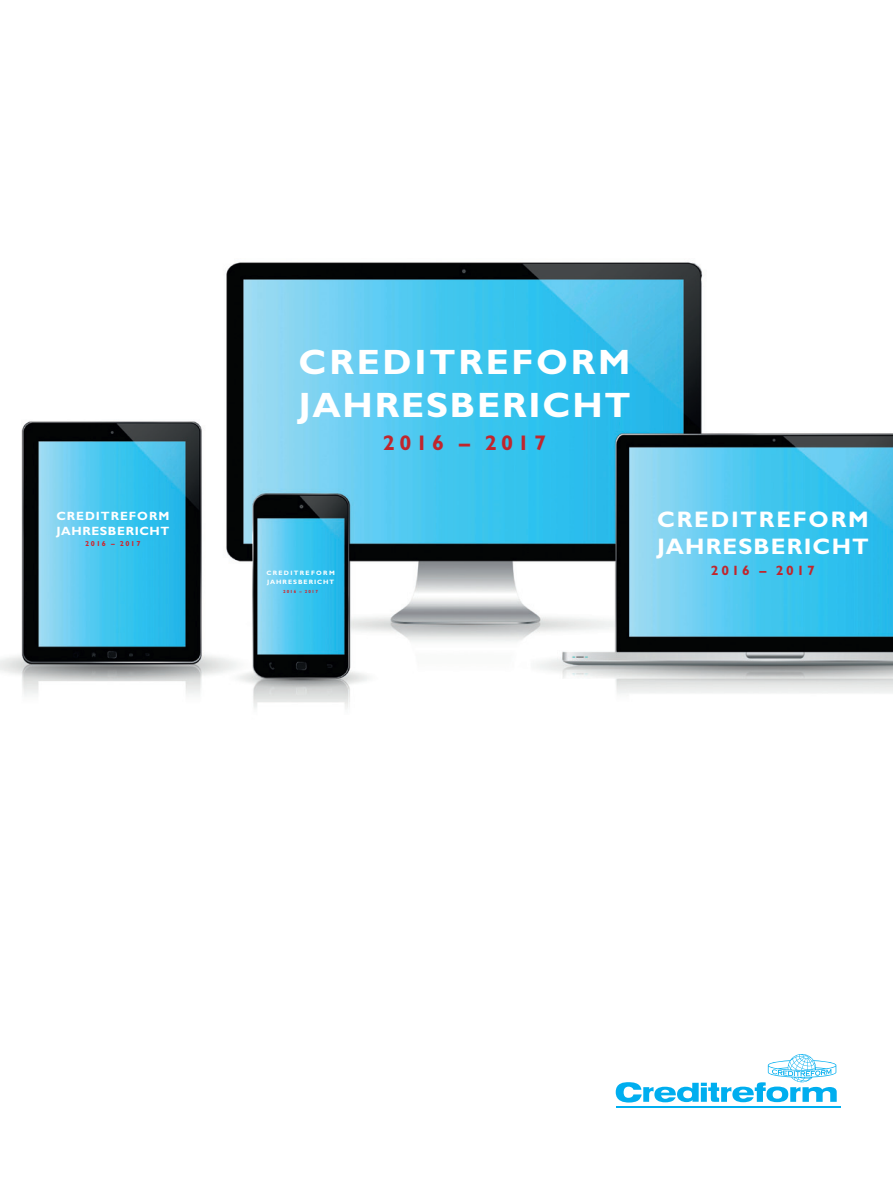
<style>
.page{position:relative;width:893px;height:1191px;background:#fff}
.page>*{position:absolute;margin:0;border:0;box-sizing:border-box;transform-origin:0 0}
.t1{font:700 35.25px/42.5px "Gill Sans";letter-spacing:.06em;color:#fff}
.t2{font:700 22.5px/27px "Gill Sans";letter-spacing:.06em;color:#fff}
.t3{font:700 21.15px "Gill Sans";letter-spacing:.2em;color:#c0262d}
.t4{font:700 13.5px "Gill Sans";letter-spacing:.2em;color:#c0262d}
.t5{font:700 12px/15px "Gill Sans";letter-spacing:.065em;color:#fff}
.t6{font:700 7.2px "Gill Sans";letter-spacing:.2em;color:#d1232a}
.t7{font:700 6.3px/9px "Gill Sans";letter-spacing:.175em;color:#fff}
.t8{font:700 4.5px "Gill Sans";letter-spacing:.2em;color:#d1232a}
</style>
<div class="page">
<hr style="left:617px;top:1106px;width:224px;height:1px;background:#00aeef">
<svg style="left:616px;top:1054px;width:221px;height:48px"></svg>
<img style="left:0;top:262px;width:893px;height:447px">
<p class="t5" style="left:56px;top:508px;width:114px">CREDITREFORM<br>JAHRESBERICHT</p>
<p class="t6" style="left:85px;top:539px;width:57px">2016 – 2017</p>
<p class="t1" style="left:298px;top:341px;width:334px">CREDITREFORM<br>JAHRESBERICHT</p>
<p class="t3" style="left:383px;top:430px;width:165px">2016 – 2017</p>
<p class="t7" style="left:267px;top:569px;width:70px">CREDITREFORM<br>JAHRESBERICHT</p>
<p class="t8" style="left:283px;top:588px;width:36px">2016 – 2017</p>
<p class="t2" style="left:657px;top:505px;width:213px">CREDITREFORM<br>JAHRESBERICHT</p>
<p class="t4" style="left:711px;top:562px;width:106px">2016 – 2017</p>
</div>
